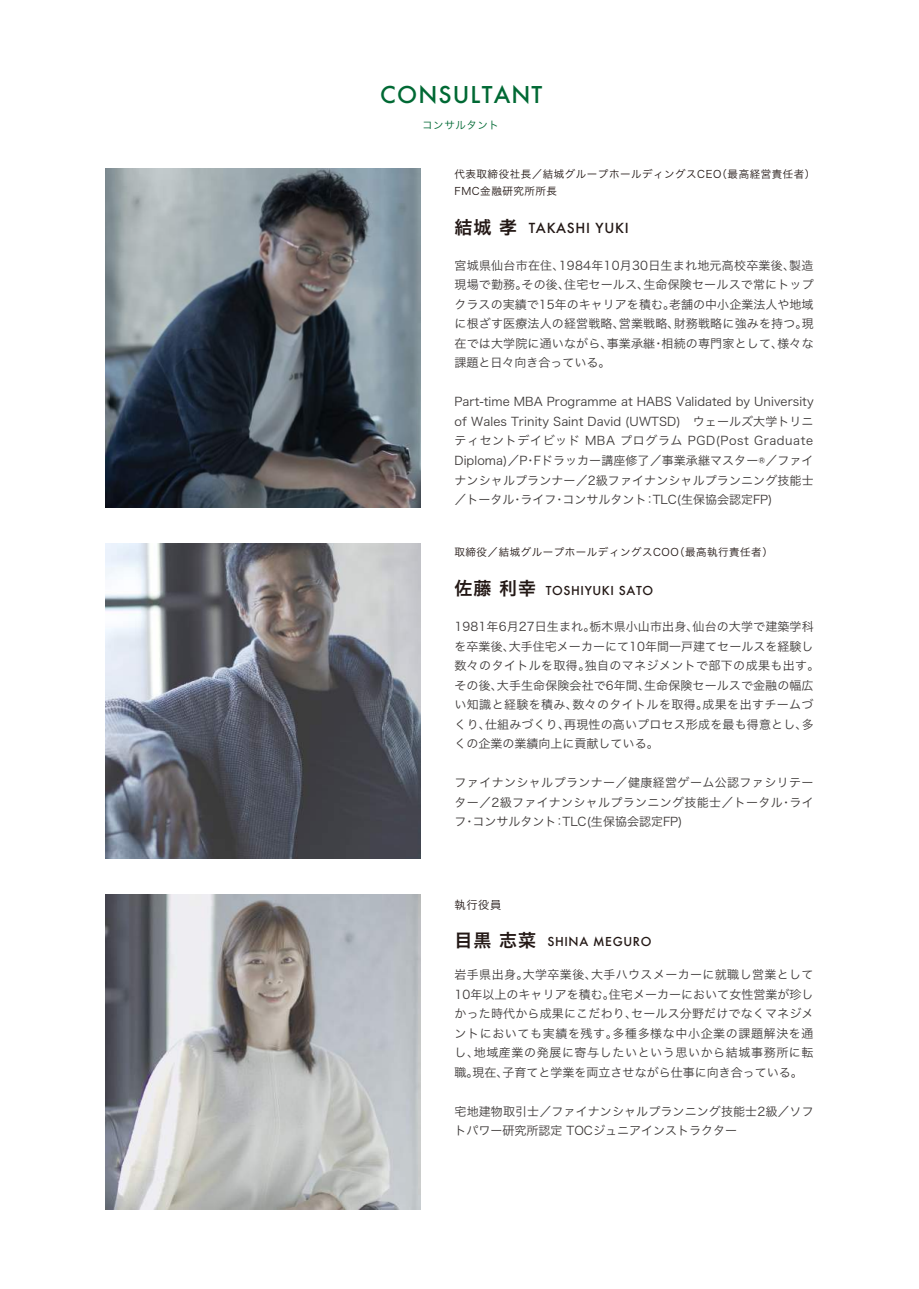
<style>
.page{position:relative;width:919px;height:1289px;background:#fff}
.page>*{position:absolute;margin:0;border:0;box-sizing:border-box;transform-origin:0 0}
.t1{font:500 22.5px "Futura";letter-spacing:.05em;color:#006934}
.t2{font:500 13.5px "Futura";letter-spacing:.05em;color:#231815}
.t3{font:12px/19.5px "Hira Kaku Pro W3";letter-spacing:.01em;color:#3e3a39;text-align:justify}
.t4{font:500 12px "Futura";letter-spacing:.05em;color:#231815}
.t5{font:11.25px "Hira Kaku Pro W3";color:#231815}
.t6{font:10.5px/16.5px "Hira Kaku Pro W3";letter-spacing:.05em;color:#231815}
.t7{font:10.5px "Hira Kaku Pro W3";letter-spacing:.05em;color:#006934}
.s1{font-family:"Hira Kaku Pro W6";font-weight:400;font-size:18px}
</style>
<div class="page">
<img style="left:105px;top:169px;width:315px;height:338px">
<img style="left:105px;top:544px;width:315px;height:314px">
<img style="left:105px;top:894px;width:315px;height:314px">
<h1 class="t1" style="left:380px;top:79px;width:164px">CONSULTANT</h1>
<p class="t7" style="left:422px;top:115px;width:78px">コンサルタント</p>
<p class="t6" style="left:454px;top:165px;width:362px">代表取締役社長／結城グループホールディングスCEO（最高経営責任者）<br>FMC金融研究所所長</p>
<p class="t2" style="left:454px;top:219px;width:175px"><span class="s1">結城 孝</span> TAKASHI YUKI</p>
<p class="t3" style="left:454px;top:255px;width:360px">宮城県仙台市在住、1984年10月30日生まれ地元高校卒業後、製造現場で勤務。その後、住宅セールス、生命保険セールスで常にトップクラスの実績で15年のキャリアを積む。老舗の中小企業法人や地域に根ざす医療法人の経営戦略、営業戦略、財務戦略に強みを持つ。現在では大学院に通いながら、事業承継・相続の専門家として、様々な課題と日々向き合っている。</p>
<p class="t3" style="left:454px;top:391px;width:360px">Part-time MBA Programme at HABS Validated by University of Wales Trinity Saint David (UWTSD)　ウェールズ大学トリニティセントデイビッド MBA プログラム PGD(Post Graduate Diploma)／P・Fドラッカー講座修了／事業承継マスター®／ファイナンシャルプランナー／2級ファイナンシャルプランニング技能士／トータル・ライフ・コンサルタント：TLC(生保協会認定FP)</p>
<p class="t6" style="left:454px;top:543px;width:320px">取締役／結城グループホールディングスCOO（最高執行責任者）</p>
<p class="t4" style="left:454px;top:582px;width:200px"><span class="s1">佐藤 利幸</span> TOSHIYUKI SATO</p>
<p class="t3" style="left:454px;top:616px;width:366px;text-align:left">1981年6月27日生まれ。栃木県小山市出身、仙台の大学で建築学科を卒業後、大手住宅メーカーにて10年間一戸建てセールスを経験し数々のタイトルを取得。独自のマネジメントで部下の成果も出す。その後、大手生命保険会社で6年間、生命保険セールスで金融の幅広い知識と経験を積み、数々のタイトルを取得。成果を出すチームづくり、仕組みづくり、再現性の高いプロセス形成を最も得意とし、多くの企業の業績向上に貢献している。</p>
<p class="t3" style="left:454px;top:772px;width:360px">ファイナンシャルプランナー／健康経営ゲーム公認ファシリテーター／2級ファイナンシャルプランニング技能士／トータル・ライフ・コンサルタント：TLC(生保協会認定FP)</p>
<p class="t5" style="left:454px;top:894px;width:48px">執行役員</p>
<p class="t4" style="left:454px;top:933px;width:198px"><span class="s1">目黒 志菜</span> SHINA MEGURO</p>
<p class="t3" style="left:454px;top:964px;width:360px">岩手県出身。大学卒業後、大手ハウスメーカーに就職し営業として10年以上のキャリアを積む。住宅メーカーにおいて女性営業が珍しかった時代から成果にこだわり、セールス分野だけでなくマネジメントにおいても実績を残す。多種多様な中小企業の課題解決を通し、地域産業の発展に寄与したいという思いから結城事務所に転職。現在、子育てと学業を両立させながら仕事に向き合っている。</p>
<p class="t3" style="left:454px;top:1100px;width:360px">宅地建物取引士／ファイナンシャルプランニング技能士2級／ソフトパワー研究所認定 TOCジュニアインストラクター</p>
</div>
